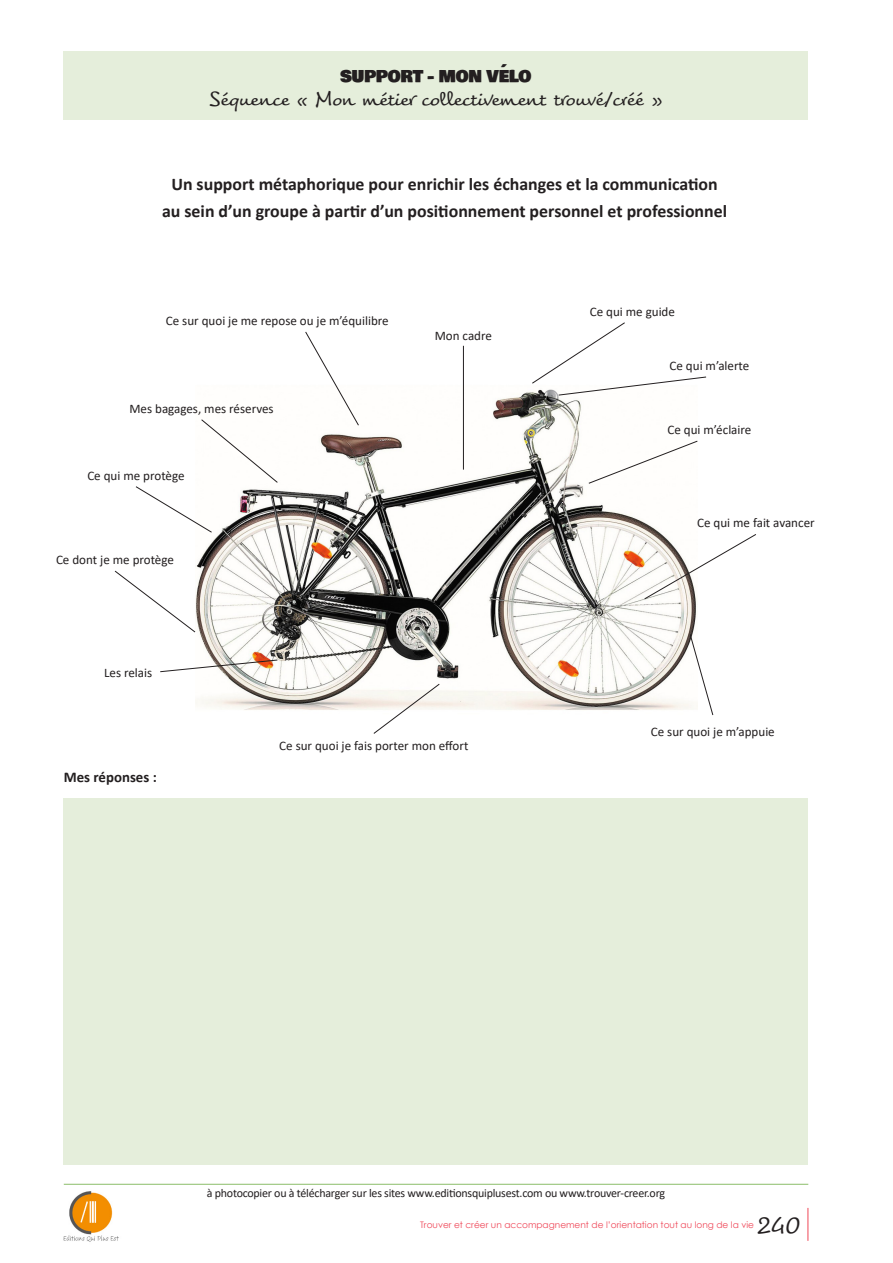
<style>
.page{position:relative;width:893px;height:1263px;background:#fff}
.page>*{position:absolute;margin:0;border:0;box-sizing:border-box;transform-origin:0 0}
.t1{font:21px "Tornac";color:#231f20}
.t2{font:19.35px "Tornac";letter-spacing:-.02em;color:#231f20}
.t3{font:700 17.85px "Calibri";color:#231f20}
.t4{font:16.35px "Bowlby One SC";letter-spacing:-.02em;color:#231f20}
.t5{font:700 14.85px "Calibri";color:#231f20}
.t6{font:13.05px "Calibri";color:#231f20}
.t7{font:12px "Calibri";letter-spacing:-.02em;color:#231f20}
.t8{font:9px "Century Gothic";color:#ef4758}
</style>
<div class="page">
<hr style="left:807px;top:1208px;width:1px;height:33px;background:#ef4758">
<div style="left:64px;top:51px;width:744px;height:69px;background:#e5eedb"></div>
<div style="left:64px;top:798px;width:744px;height:366px;background:#e5eedb"></div>
<img style="left:195px;top:378px;width:502px;height:332px">
<hr style="left:463px;top:346px;width:1px;height:124px;background:#231f20">
<svg style="left:305px;top:331px;width:54px;height:95px"></svg>
<svg style="left:136px;top:419px;width:142px;height:114px"></svg>
<svg style="left:114px;top:570px;width:82px;height:63px"></svg>
<svg style="left:160px;top:659px;width:118px;height:13px"></svg>
<svg style="left:373px;top:683px;width:67px;height:51px"></svg>
<svg style="left:689px;top:633px;width:25px;height:83px"></svg>
<svg style="left:644px;top:533px;width:112px;height:67px"></svg>
<img style="left:538px;top:396px;width:21px;height:12px">
<svg style="left:531px;top:322px;width:176px;height:74px"></svg>
<svg style="left:588px;top:440px;width:110px;height:44px"></svg>
<img style="left:63px;top:1183px;width:69px;height:59px">
<hr style="left:64px;top:1184px;width:744px;height:1px;background:#8bbd6a">
<p class="t4" style="left:340px;top:64px;width:193px">SUPPORT - MON VÉLO</p>
<p class="t2" style="left:209px;top:87px;width:456px">Séquence « Mon métier collectivement trouvé/créé »</p>
<p class="t3" style="left:171px;top:171px;width:548px">Un support métaphorique pour enrichir les échanges et la communication</p>
<p class="t3" style="left:162px;top:198px;width:567px">au sein d’un groupe à partir d’un positionnement personnel et professionnel</p>
<p class="t6" style="left:166px;top:312px;width:224px">Ce sur quoi je me repose ou je m’équilibre</p>
<p class="t6" style="left:129px;top:399px;width:146px">Mes bagages, mes réserves</p>
<p class="t6" style="left:87px;top:466px;width:99px">Ce qui me protège</p>
<p class="t6" style="left:56px;top:551px;width:119px">Ce dont je me protège</p>
<p class="t6" style="left:104px;top:663px;width:50px">Les relais</p>
<p class="t6" style="left:435px;top:327px;width:59px">Mon cadre</p>
<p class="t5" style="left:64px;top:767px;width:95px">Mes réponses :</p>
<p class="t6" style="left:279px;top:737px;width:191px">Ce sur quoi je fais porter mon effort</p>
<p class="t6" style="left:590px;top:302px;width:87px">Ce qui me guide</p>
<p class="t6" style="left:670px;top:357px;width:81px">Ce qui m’alerte</p>
<p class="t6" style="left:667px;top:421px;width:85px">Ce qui m’éclaire</p>
<p class="t6" style="left:697px;top:514px;width:119px">Ce qui me fait avancer</p>
<p class="t6" style="left:651px;top:722px;width:125px">Ce sur quoi je m’appuie</p>
<p class="t7" style="left:207px;top:1185px;width:460px">à photocopier ou à télécharger sur les sites www.editionsquiplusest.com ou www.trouver-creer.org</p>
<p class="t8" style="left:420px;top:1218px;width:335px">Trouver et créer un accompagnement de l’orientation tout au long de la vie</p>
<h1 class="t1" style="left:757px;top:1211px;width:44px">240</h1>
</div>
